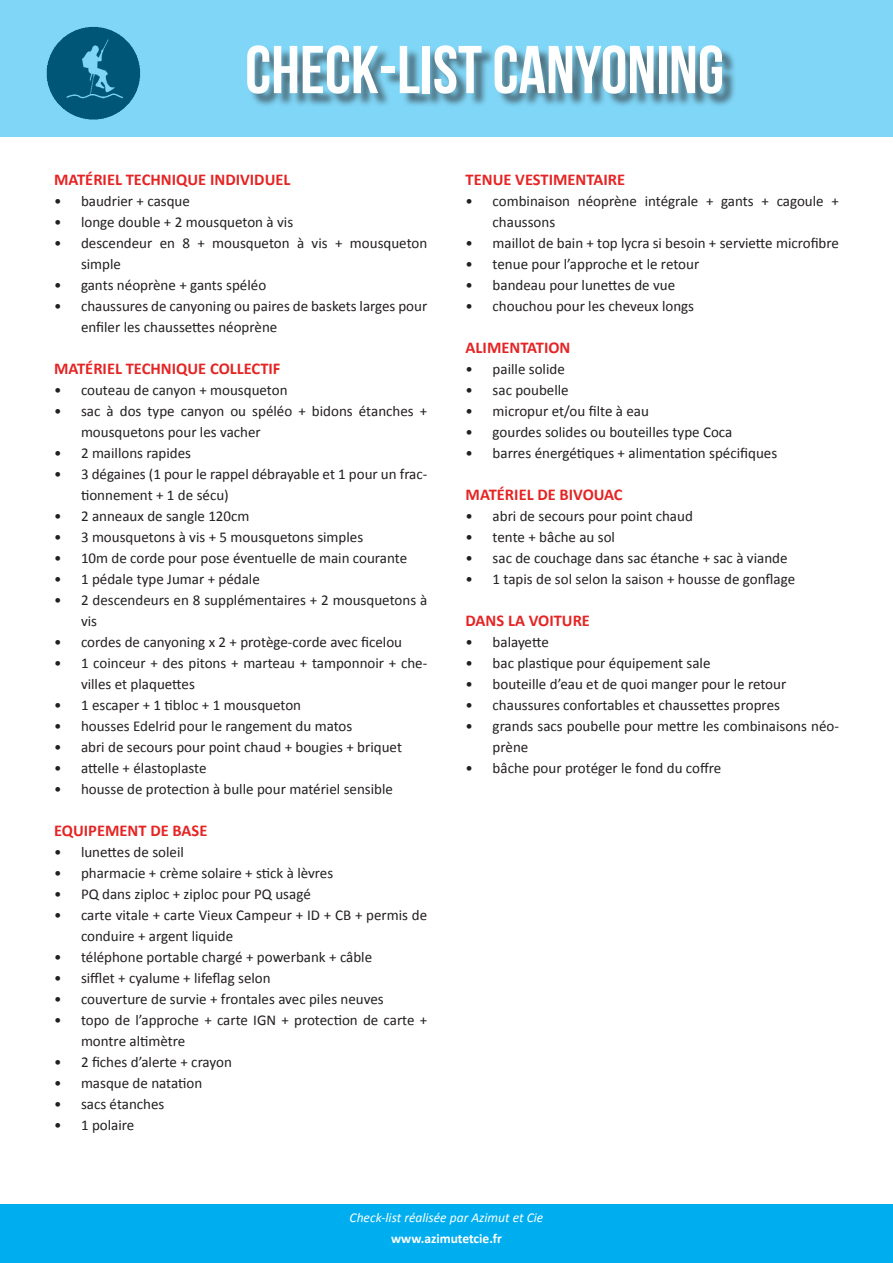
<style>
.page{position:relative;width:893px;height:1263px;background:#fff}
.page>*{position:absolute;margin:0;border:0;box-sizing:border-box;transform-origin:0 0}
.t1{font:700 67.5px "Bebas Neue";color:#fff}
.t2{font:700 16.5px "Calibri";color:#e52424}
.t3{font:15px/21px "Calibri";color:#231f20}
.t4{font:italic 13.5px "Calibri";color:#fff}
.t5{font:700 13.5px "Calibri";color:#fff}
</style>
<div class="page">
<svg style="left:1px;top:0;width:892px;height:136px;background:#77cdee"></svg>
<div style="left:0;top:1204px;width:893px;height:59px;background:#00aeef"></div>
<div style="left:249px;top:47px;width:487px;height:61px;background:#231f20;opacity:.55"></div>
<hr style="left:0;top:0;width:1px;height:136px;background:#00aeef">
<p class="t1" style="left:245px;top:33px;width:480px">CHECK-LIST CANYONING</p>
<p class="t2" style="left:54px;top:168px;width:238px">MATÉRIEL TECHNIQUE INDIVIDUEL</p>
<p class="t3" style="left:54px;top:190px;width:137px">• baudrier + casque</p>
<p class="t3" style="left:54px;top:211px;width:241px">• longe double + 2 mousqueton à vis</p>
<p class="t3" style="left:81px;top:232px;width:348px;text-indent:-27px">• descendeur en 8 + mousqueton à vis + mousqueton simple</p>
<p class="t3" style="left:54px;top:274px;width:214px">• gants néoprène + gants spéléo</p>
<p class="t3" style="left:81px;top:295px;width:348px;text-indent:-27px">• chaussures de canyoning ou paires de baskets larges pour enfiler les chaussettes néoprène</p>
<p class="t2" style="left:54px;top:357px;width:228px">MATÉRIEL TECHNIQUE COLLECTIF</p>
<p class="t3" style="left:54px;top:379px;width:235px">• couteau de canyon + mousqueton</p>
<p class="t3" style="left:81px;top:400px;width:348px;text-indent:-27px">• sac à dos type canyon ou spéléo + bidons étanches + mousquetons pour les vacher</p>
<p class="t3" style="left:54px;top:442px;width:139px">• 2 maillons rapides</p>
<p class="t3" style="left:81px;top:463px;width:348px;text-indent:-27px">• 3 dégaines (1 pour le rappel débrayable et 1 pour un frac&shy;tionnement + 1 de sécu)</p>
<p class="t3" style="left:54px;top:505px;width:197px">• 2 anneaux de sangle 120cm</p>
<p class="t3" style="left:54px;top:526px;width:311px">• 3 mousquetons à vis + 5 mousquetons simples</p>
<p class="t3" style="left:54px;top:547px;width:355px">• 10m de corde pour pose éventuelle de main courante</p>
<p class="t3" style="left:54px;top:568px;width:207px">• 1 pédale type Jumar + pédale</p>
<p class="t3" style="left:81px;top:589px;width:348px;text-indent:-27px">• 2 descendeurs en 8 supplémentaires + 2 mousquetons à vis</p>
<p class="t3" style="left:54px;top:631px;width:350px">• cordes de canyoning x 2 + protège-corde avec ficelou</p>
<p class="t3" style="left:81px;top:652px;width:348px;text-indent:-27px">• 1 coinceur + des pitons + marteau + tamponnoir + che&shy;villes et plaquettes</p>
<p class="t3" style="left:54px;top:694px;width:249px">• 1 escaper + 1 tibloc + 1 mousqueton</p>
<p class="t3" style="left:54px;top:715px;width:300px">• housses Edelrid pour le rangement du matos</p>
<p class="t3" style="left:54px;top:736px;width:350px">• abri de secours pour point chaud + bougies + briquet</p>
<p class="t3" style="left:54px;top:757px;width:154px">• attelle + élastoplaste</p>
<p class="t3" style="left:54px;top:778px;width:340px">• housse de protection à bulle pour matériel sensible</p>
<p class="t2" style="left:54px;top:819px;width:155px">EQUIPEMENT DE BASE</p>
<p class="t3" style="left:54px;top:841px;width:131px">• lunettes de soleil</p>
<p class="t3" style="left:54px;top:862px;width:281px">• pharmacie + crème solaire + stick à lèvres</p>
<p class="t3" style="left:54px;top:883px;width:258px">• PQ dans ziploc + ziploc pour PQ usagé</p>
<p class="t3" style="left:81px;top:904px;width:348px;text-indent:-27px">• carte vitale + carte Vieux Campeur + ID + CB + permis de conduire + argent liquide</p>
<p class="t3" style="left:54px;top:946px;width:320px">• téléphone portable chargé + powerbank + câble</p>
<p class="t3" style="left:54px;top:967px;width:218px">• sifflet + cyalume + lifeflag selon</p>
<p class="t3" style="left:54px;top:988px;width:331px">• couverture de survie + frontales avec piles neuves</p>
<p class="t3" style="left:81px;top:1009px;width:348px;text-indent:-27px">• topo de l’approche + carte IGN + protection de carte + montre altimètre</p>
<p class="t3" style="left:54px;top:1051px;width:179px">• 2 fiches d’alerte + crayon</p>
<p class="t3" style="left:54px;top:1072px;width:150px">• masque de natation</p>
<p class="t3" style="left:54px;top:1093px;width:112px">• sacs étanches</p>
<p class="t3" style="left:54px;top:1114px;width:82px">• 1 polaire</p>
<p class="t2" style="left:466px;top:168px;width:161px">TENUE VESTIMENTAIRE</p>
<p class="t3" style="left:493px;top:190px;width:348px;text-indent:-27px">• combinaison néoprène intégrale + gants + cagoule + chaussons</p>
<p class="t3" style="left:466px;top:232px;width:375px">• maillot de bain + top lycra si besoin + serviette microfibre</p>
<p class="t3" style="left:466px;top:253px;width:235px">• tenue pour l’approche et le retour</p>
<p class="t3" style="left:466px;top:274px;width:211px">• bandeau pour lunettes de vue</p>
<p class="t3" style="left:466px;top:295px;width:230px">• chouchou pour les cheveux longs</p>
<p class="t2" style="left:466px;top:336px;width:106px">ALIMENTATION</p>
<p class="t3" style="left:466px;top:358px;width:101px">• paille solide</p>
<p class="t3" style="left:466px;top:379px;width:105px">• sac poubelle</p>
<p class="t3" style="left:466px;top:400px;width:185px">• micropur et/ou filte à eau</p>
<p class="t3" style="left:466px;top:421px;width:268px">• gourdes solides ou bouteilles type Coca</p>
<p class="t3" style="left:466px;top:442px;width:313px">• barres énergétiques + alimentation spécifiques</p>
<p class="t2" style="left:466px;top:483px;width:159px">MATÉRIEL DE BIVOUAC</p>
<p class="t3" style="left:466px;top:505px;width:229px">• abri de secours pour point chaud</p>
<p class="t3" style="left:466px;top:526px;width:151px">• tente + bâche au sol</p>
<p class="t3" style="left:466px;top:547px;width:323px">• sac de couchage dans sac étanche + sac à viande</p>
<p class="t3" style="left:466px;top:568px;width:331px">• 1 tapis de sol selon la saison + housse de gonflage</p>
<p class="t2" style="left:466px;top:609px;width:126px">DANS LA VOITURE</p>
<p class="t3" style="left:466px;top:631px;width:85px">• balayette</p>
<p class="t3" style="left:466px;top:652px;width:246px">• bac plastique pour équipement sale</p>
<p class="t3" style="left:466px;top:673px;width:322px">• bouteille d’eau et de quoi manger pour le retour</p>
<p class="t3" style="left:466px;top:694px;width:316px">• chaussures confortables et chaussettes propres</p>
<p class="t3" style="left:493px;top:715px;width:348px;text-indent:-27px">• grands sacs poubelle pour mettre les combinaisons néo&shy;prène</p>
<p class="t3" style="left:466px;top:757px;width:257px">• bâche pour protéger le fond du coffre</p>
<p class="t4" style="left:350px;top:1208px;width:195px">Check-list réalisée par Azimut et Cie</p>
<p class="t5" style="left:391px;top:1229px;width:112px">www.azimutetcie.fr</p>
</div>
